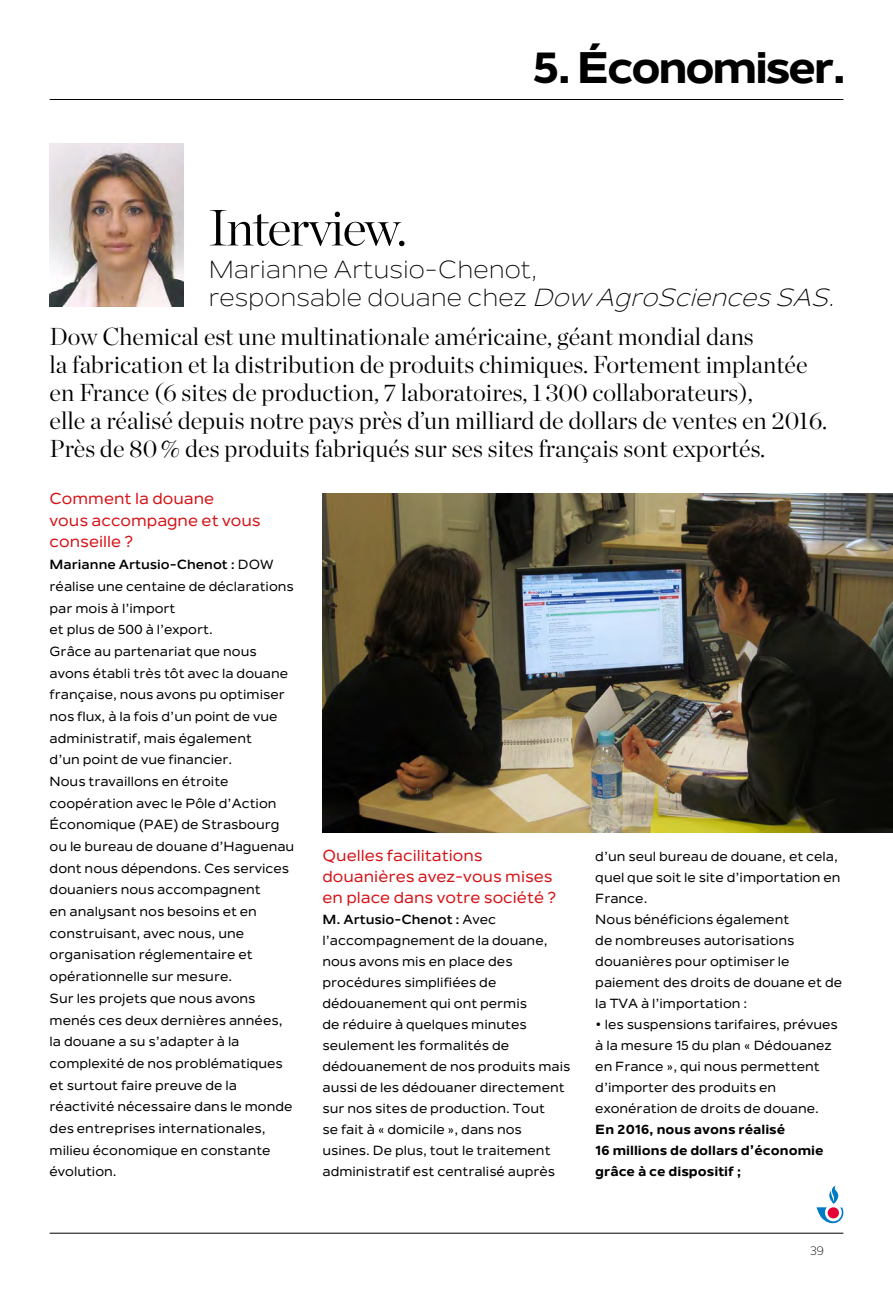
<style>
.page{position:relative;width:893px;height:1290px;background:#fff}
.page>*{position:absolute;margin:0;border:0;box-sizing:border-box;transform-origin:0 0}
.t1{font:300 50.75px "Chronicle Display";letter-spacing:-.03em;color:#000}
.t2{font:800 43.75px "Nolan";letter-spacing:-.06em;color:#000}
.t3{font:300 24.5px/28px "Chronicle Display";color:#000}
.t4{font:24.5px/28px "Nolan";color:#000}
.t5{font:500 15.75px/21.7px "Nolan";color:#d51317}
.t6{font:500 13.12px/21.7px "Nolan";color:#000}
.t7{font:800 13.12px/21px "Nolan";color:#000}
.t8{font:12.25px "Nolan";color:#000}
.s1{font-style:italic}
.s2{font-weight:700}
</style>
<div class="page">
<svg style="left:817px;top:1186px;width:26px;height:37px"></svg>
<div style="left:828px;top:1207px;width:11px;height:11px;background:#e40134;border-radius:50%"></div>
<hr style="left:50px;top:1233px;width:793px;height:1px;background:#000">
<hr style="left:50px;top:99px;width:793px;height:1px;background:#000">
<img style="left:50px;top:144px;width:134px;height:162px">
<img style="left:322px;top:494px;width:571px;height:338px">
<h2 class="t2" style="left:532px;top:41px;width:316px">5. Économiser.</h2>
<h1 class="t1" style="left:208px;top:189px;width:200px">Interview.</h1>
<h3 class="t4" style="left:208px;top:256px;width:635px">Marianne Artusio-Chenot,<br>responsable douane chez <span class="s1">Dow AgroSciencesSAS.</span></h3>
<p class="t3" style="left:50px;top:320px;width:779px">Dow Chemical est une multinationale américaine, géant mondial dans<br>la fabrication et la distribution de produits chimiques. Fortement implantée en France (6 sites de production, 7 laboratoires, 1 300 collaborateurs),<br>elle a réalisé depuis notre pays près d’un milliard de dollars de ventes en 2016.<br>Près de 80 % des produits fabriqués sur ses sites français sont exportés.</p>
<p class="t5" style="left:50px;top:488px;width:213px">Comment la douane<br>vous accompagne et vous conseille ?</p>
<p class="t6" style="left:50px;top:554px;width:246px"><span class="s2">Marianne Artusio-Chenot :</span> DOW réalise une centaine de déclarations par mois à l’import<br>et plus de 500 à l’export.<br>Grâce au partenariat que nous avons établi très tôt avec la douane française, nous avons pu optimiser nos flux, à la fois d’un point de vue administratif, mais également<br>d’un point de vue financier.<br>Nous travaillons en étroite coopération avec le Pôle d’Action<br>Économique (PAE) de Strasbourg ou le bureau de douane d’Haguenau dont nous dépendons. Ces services douaniers nous accompagnent<br>en analysant nos besoins et en construisant, avec nous, une organisation réglementaire et opérationnelle sur mesure.<br>Sur les projets que nous avons menés ces deux dernières années, la douane a su s’adapter à la complexité de nos problématiques et surtout faire preuve de la réactivité nécessaire dans le monde des entreprises internationales, milieu économique en constante évolution.</p>
<p class="t5" style="left:322px;top:845px;width:235px;line-height:21px">Quelles facilitations douanières avez-vous mises en place dans votre société ?</p>
<p class="t6" style="left:322px;top:909px;width:249px;line-height:21px"><span class="s2">M. Artusio-Chenot :</span> Avec l’accompagnement de la douane, nous avons mis en place des procédures simplifiées de dédouanement qui ont permis<br>de réduire à quelques minutes seulement les formalités de dédouanement de nos produits mais aussi de les dédouaner directement sur nos sites de production. Tout<br>se fait à « domicile », dans nos usines. De plus, tout le traitement administratif est centralisé auprès</p>
<p class="t6" style="left:595px;top:846px;width:248px;line-height:21px">d’un seul bureau de douane, et cela, quel que soit le site d’importation en<br>France.<br>Nous bénéficions également<br>de nombreuses autorisations douanières pour optimiser le paiement des droits de douane et de la TVA à l’importation :</p>
<p class="t6" style="left:595px;top:1014px;width:244px;line-height:21px">• les suspensions tarifaires, prévues à la mesure 15 du plan « Dédouanez en France », qui nous permettent d’importer des produits en exonération de droits de douane.</p>
<p class="t7" style="left:595px;top:1119px;width:230px">En 2016, nous avons réalisé<br>16 millions de dollars d’économie grâce à ce dispositif ;</p>
<p class="t8" style="left:810px;top:1243px;width:15px">39</p>
</div>
